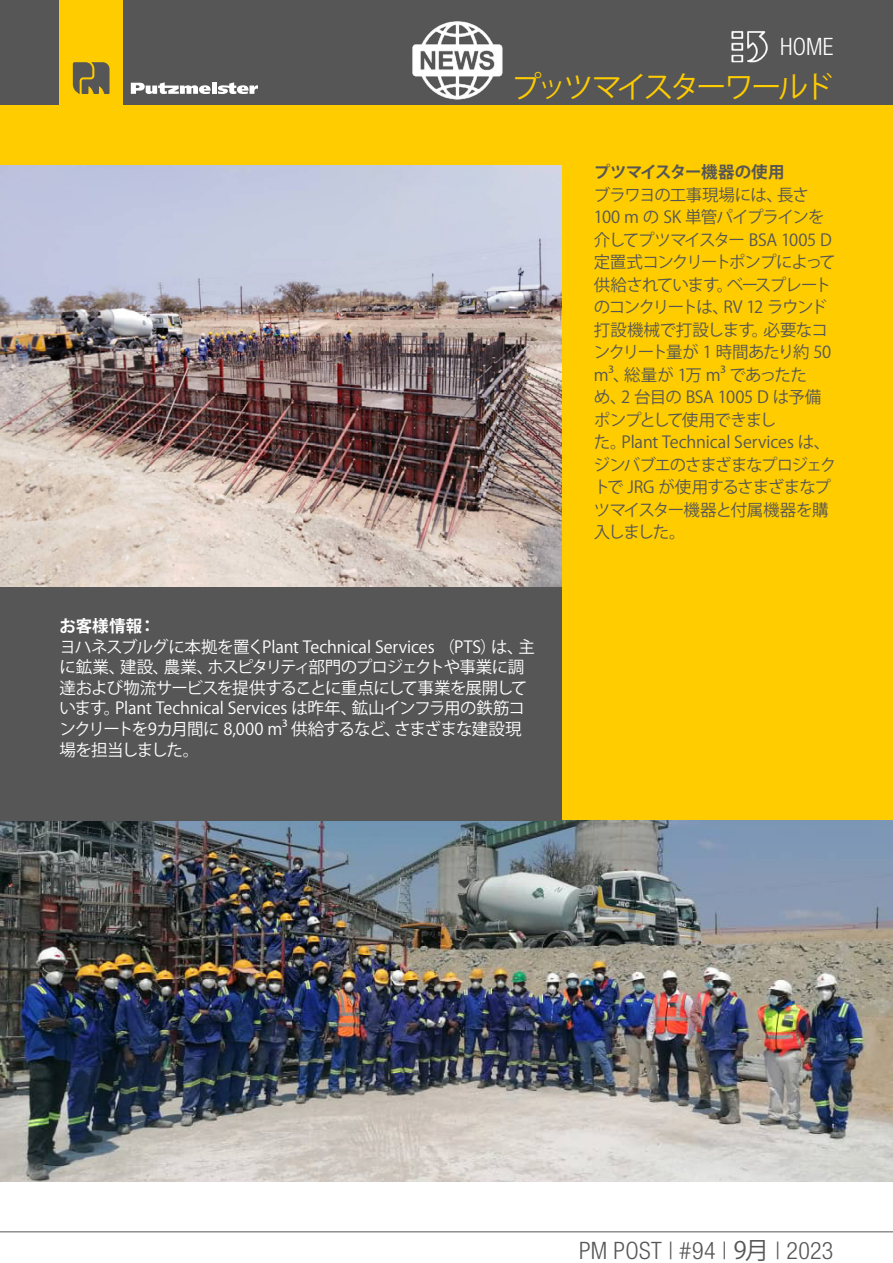
<style>
.page{position:relative;width:893px;height:1263px;background:#fff}
.page>*{position:absolute;margin:0;border:0;box-sizing:border-box;transform-origin:0 0}
.t1{font:30px "Koz Go Pr 6 N";letter-spacing:-.11em;color:#fc0}
.t2{font:300 condensed 24px "Helvetica Neue LT Pro";letter-spacing:.01em;color:#565656}
.t3{font:300 condensed 24px "Helvetica Neue LT Pro";color:#fff}
.t4{font:16.5px/22.5px "Koz Go Pr 6 N";letter-spacing:-.055em;color:#565656}
.t5{font:16.5px/20.7px "Koz Go Pr 6 N";letter-spacing:-.035em;color:#fff}
.t6{font:700 16.5px "Koz Go Pr 6 N";letter-spacing:-.025em;color:#565656}
.t7{font:700 16.5px "Koz Go Pr 6 N";letter-spacing:.005em;color:#fff}
.s1{font-family:"Koz Go Pr 6 N";font-weight:400;font-stretch:normal}
</style>
<div class="page">
<svg style="left:0;top:1231px;width:893px;height:2px;background:#a9a9a9"></svg>
<div style="left:0;top:0;width:893px;height:105px;background:#565656"></div>
<div style="left:60px;top:0;width:63px;height:105px;background:#fc0"></div>
<svg style="left:73px;top:62px;width:37px;height:32px"></svg>
<svg style="left:131px;top:82px;width:127px;height:12px"></svg>
<img style="left:731px;top:31px;width:37px;height:32px">
<div style="left:561px;top:105px;width:332px;height:716px;background:#fc0"></div>
<img style="left:0;top:821px;width:893px;height:360px">
<img style="left:0;top:165px;width:561px;height:422px">
<div style="left:0;top:105px;width:561px;height:60px;background:#fc0"></div>
<div style="left:0;top:587px;width:561px;height:234px;background:#565656"></div>
<img style="left:412px;top:21px;width:91px;height:79px">
<h2 class="t3" style="left:780px;top:33px;width:55px">HOME</h2>
<h1 class="t1" style="left:512px;top:70px;width:323px">プッツマイスターワールド</h1>
<p class="t7" style="left:60px;top:616px;width:98px">お客様情報：</p>
<p class="t5" style="left:60px;top:636px;width:477px">ヨハネスブルグに本拠を置くPlant Technical Services （PTS）は、主に鉱業、建設、農業、ホスピタリティ部門のプロジェクトや事業に調達および物流サービスを提供することに重点にして事業を展開しています。Plant Technical Services は昨年、鉱山インフラ用の鉄筋コンクリートを9カ月間に 8,000 m³ 供給するなど、さまざまな建設現場を担当しました。</p>
<p class="t6" style="left:594px;top:163px;width:192px">プツマイスター機器の使用</p>
<p class="t4" style="left:594px;top:184px;width:244px">ブラワヨの工事現場には、長さ<br>100 m の SK 単管パイプラインを介してプツマイスター BSA 1005 D定置式コンクリートポンプによって供給されています。ベースプレートのコンクリートは、RV 12 ラウンド打設機械で打設します。必要なコンクリート量が 1 時間あたり約 50 m³、総量が 1万 m³ であったた<br>め、2 台目の BSA 1005 D は予備ポンプとして使用できまし<br>た。Plant Technical Services は、ジンバブエのさまざまなプロジェクトで JRG が使用するさまざまなプツマイスター機器と付属機器を購入しました。</p>
<h2 class="t2" style="left:579px;top:1236px;width:256px">PM POST | #94 | <span class="s1">9月</span> | 2023</h2>
</div>
